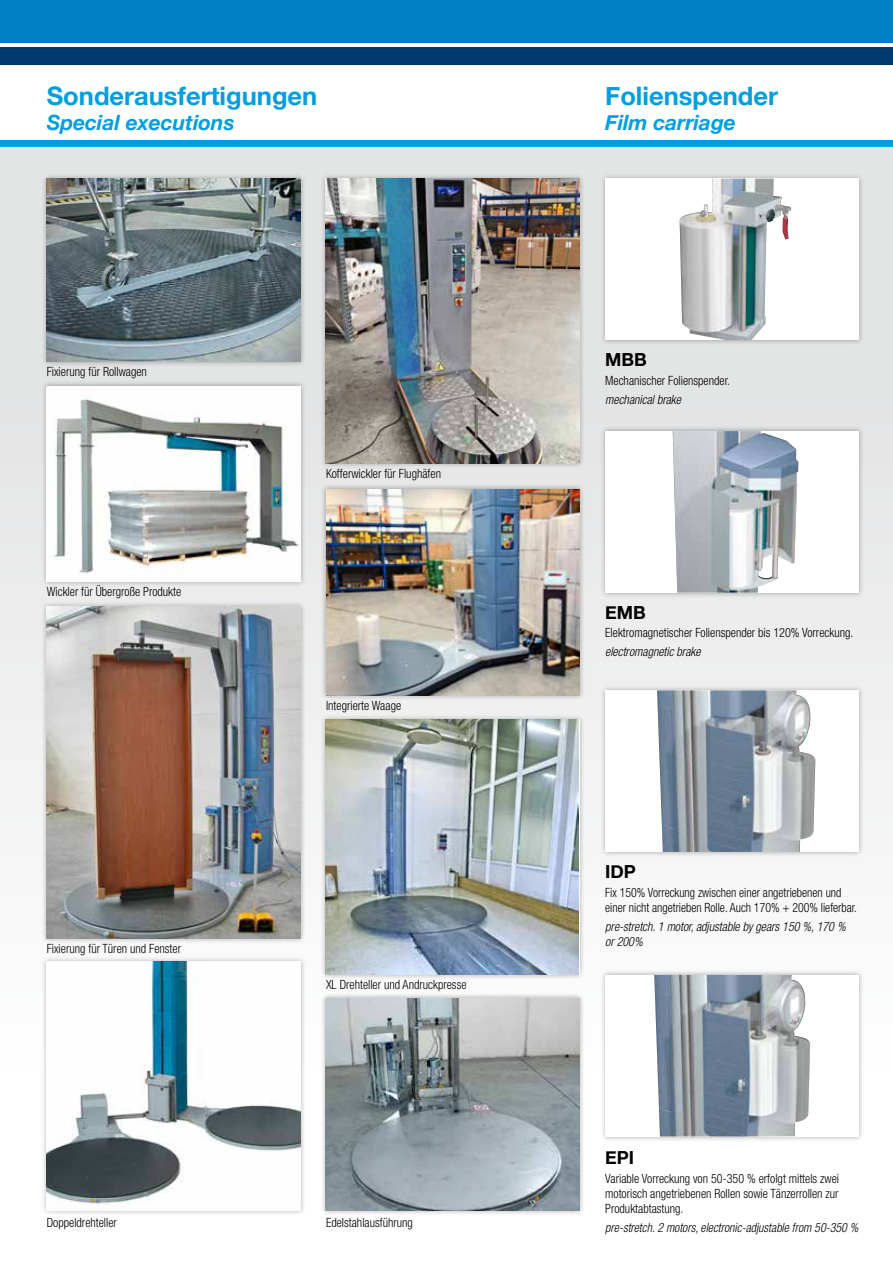
<style>
.page{position:relative;width:893px;height:1263px;background:#fff}
.page>*{position:absolute;margin:0;border:0;box-sizing:border-box;transform-origin:0 0}
.t1{font:700 25.5px "Helvetica Neue";color:#009ee0}
.t2{font:italic 700 21px "Helvetica Neue";color:#009ee0}
.t3{font:700 18px "Helvetica Neue";color:#000}
.t4{font:300 condensed 12.75px/15.3px "Helvetica Neue";color:#000;text-align:justify;scale:.95 1}
.t5{font:300 condensed 12.75px/15.3px "Helvetica Neue";color:#000;scale:.93 1}
.t6{font:italic 300 condensed 12.75px/15.3px "Helvetica Neue";color:#000;scale:.95 1}
.t7{font:italic 300 condensed 12.75px "Helvetica Neue";color:#000;scale:.94 1}
</style>
<div class="page">
<div style="left:0;top:145px;width:893px;height:978px;background:linear-gradient(to bottom,#dddfdf,#fffeff)"></div>
<div style="left:0;top:0;width:893px;height:43px;background:#0081c7"></div>
<div style="left:0;top:48px;width:893px;height:17px;background:#00396b"></div>
<div style="left:0;top:140px;width:893px;height:7px;background:#009ee0"></div>
<div style="left:600px;top:173px;width:264px;height:173px;background:#000;opacity:.3"></div>
<div style="left:605px;top:179px;width:254px;height:161px;background:#fff"></div>
<img style="left:679px;top:179px;width:112px;height:161px">
<div style="left:600px;top:426px;width:264px;height:172px;background:#000;opacity:.3"></div>
<div style="left:605px;top:431px;width:254px;height:162px;background:#fff"></div>
<img style="left:673px;top:431px;width:125px;height:162px">
<div style="left:600px;top:685px;width:264px;height:173px;background:#000;opacity:.3"></div>
<div style="left:605px;top:690px;width:254px;height:162px;background:#fff"></div>
<img style="left:657px;top:690px;width:158px;height:162px">
<div style="left:600px;top:969px;width:264px;height:173px;background:#000;opacity:.3"></div>
<div style="left:605px;top:975px;width:254px;height:161px;background:#fff"></div>
<img style="left:654px;top:975px;width:156px;height:161px">
<div style="left:320px;top:714px;width:265px;height:266px;background:#000;opacity:.3"></div>
<img style="left:326px;top:720px;width:253px;height:255px">
<div style="left:41px;top:173px;width:265px;height:194px;background:#000;opacity:.3"></div>
<img style="left:47px;top:179px;width:253px;height:182px">
<div style="left:41px;top:380px;width:265px;height:207px;background:#000;opacity:.3"></div>
<img style="left:47px;top:387px;width:253px;height:194px">
<div style="left:320px;top:483px;width:265px;height:218px;background:#000;opacity:.3"></div>
<img style="left:326px;top:489px;width:254px;height:206px">
<div style="left:320px;top:993px;width:265px;height:223px;background:#000;opacity:.3"></div>
<img style="left:326px;top:998px;width:254px;height:213px">
<div style="left:41px;top:956px;width:265px;height:261px;background:#000;opacity:.3"></div>
<img style="left:47px;top:962px;width:253px;height:249px">
<div style="left:41px;top:601px;width:265px;height:343px;background:#000;opacity:.3"></div>
<img style="left:47px;top:606px;width:253px;height:332px">
<div style="left:320px;top:173px;width:265px;height:296px;background:#000;opacity:.3"></div>
<img style="left:326px;top:179px;width:254px;height:284px">
<h1 class="t1" style="left:47px;top:75px;width:272px">Sonderausfertigungen</h1>
<h2 class="t2" style="left:47px;top:106px;width:189px">Special executions</h2>
<p class="t4" style="left:47px;top:364px;width:107px">Fixierung für Rollwagen</p>
<p class="t4" style="left:47px;top:584px;width:143px">Wickler für Übergroße Produkte</p>
<p class="t4" style="left:47px;top:940px;width:143px">Fixierung für Türen und Fenster</p>
<p class="t4" style="left:326px;top:466px;width:123px">Kofferwickler für Flughäfen</p>
<p class="t4" style="left:326px;top:697px;width:81px">Integrierte Waage</p>
<p class="t4" style="left:326px;top:977px;width:149px">XL Drehteller und Andruckpresse</p>
<p class="t4" style="left:47px;top:1214px;width:75px">Doppeldrehteller</p>
<p class="t4" style="left:326px;top:1214px;width:93px">Edelstahlausführung</p>
<h1 class="t1" style="left:605px;top:75px;width:174px">Folienspender</h1>
<h2 class="t2" style="left:605px;top:106px;width:132px">Film carriage</h2>
<h3 class="t3" style="left:605px;top:346px;width:43px">MBB</h3>
<p class="t4" style="left:605px;top:373px;width:133px">Mechanischer Folienspender.</p>
<p class="t6" style="left:605px;top:391px;width:81px">mechanical brake</p>
<h3 class="t3" style="left:605px;top:598px;width:42px">EMB</h3>
<p class="t4" style="left:605px;top:625px;width:263px">Elektromagnetischer Folienspender bis 120% Vorreckung.</p>
<p class="t6" style="left:605px;top:644px;width:102px">electromagnetic brake</p>
<h3 class="t3" style="left:605px;top:857px;width:32px">IDP</h3>
<p class="t5" style="left:605px;top:884px;width:272px">Fix 150% Vorreckung zwischen einer angetriebenen und einer nicht angetrieben Rolle. Auch 170% + 200% lieferbar.</p>
<p class="t6" style="left:605px;top:918px;width:255px">pre-stretch. 1 motor, adjustable by gears 150 %, 170 % or 200%</p>
<h3 class="t3" style="left:605px;top:1143px;width:30px">EPI</h3>
<p class="t4" style="left:605px;top:1170px;width:248px">Variable Vorreckung von 50-350 % erfolgt mittels zwei motorisch angetriebenen Rollen sowie Tänzerrollen zur Produktabtastung.</p>
<p class="t7" style="left:605px;top:1220px;width:271px">pre-stretch. 2 motors, electronic-adjustable from 50-350 %</p>
</div>
